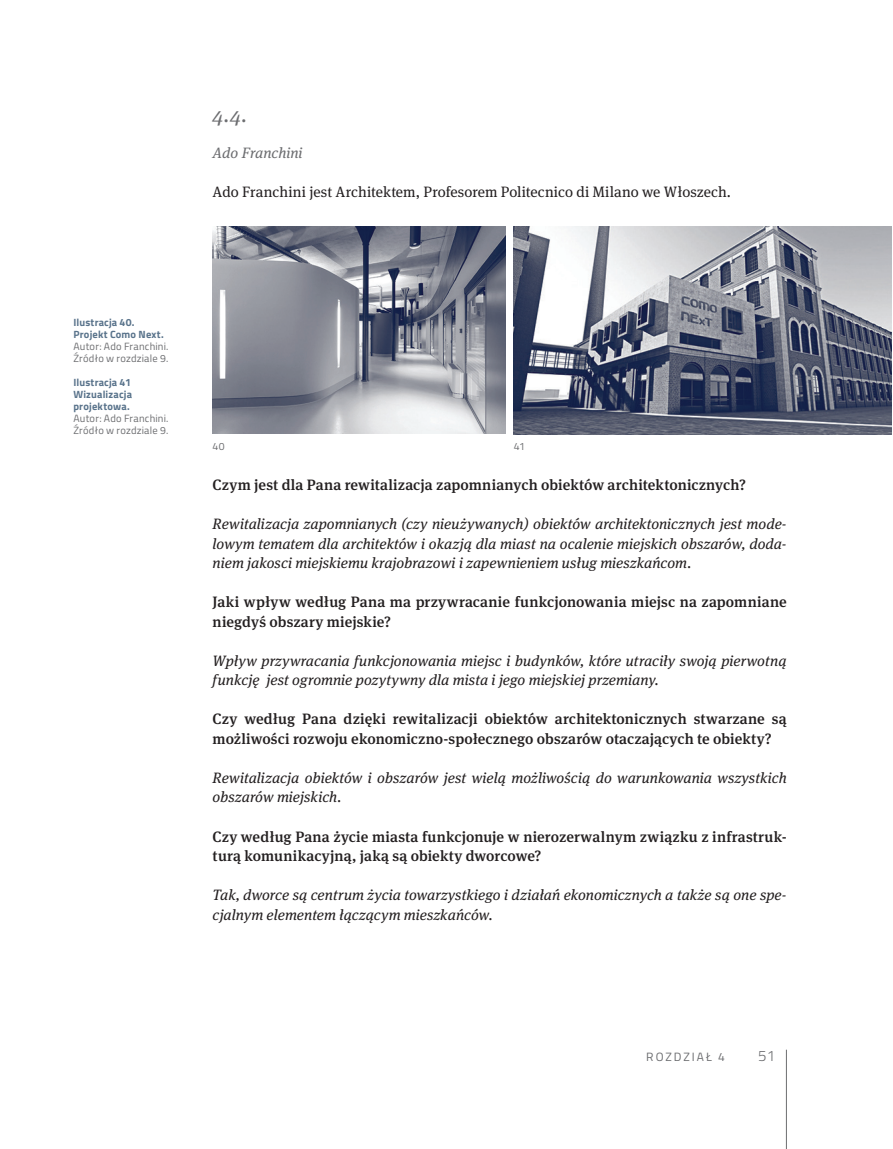
<style>
.page{position:relative;width:893px;height:1149px;background:#fff}
.page>*{position:absolute;margin:0;border:0;box-sizing:border-box;transform-origin:0 0}
.t1{font:italic 21px "Meta Serif Pro";color:#6c6d70}
.t2{font:italic 15px/19.5px "Meta Serif Pro";letter-spacing:.005em;color:#231f20}
.t3{font:500 15px/19.5px "Meta Serif Pro";letter-spacing:.01em;color:#231f20}
.t4{font:15px "Meta Serif Pro";letter-spacing:.005em;color:#231f20}
.t5{font:italic 15px "Meta Serif Pro";color:#6c6d70}
.t6{font:300 15px "Titillium";color:#6c6d70}
.t7{font:12px "Titillium";letter-spacing:.16em;color:#6c6d70}
.t8{font:10.5px/12px "Titillium";letter-spacing:.02em;color:#6c6d70}
.t9{font:700 10.5px/12px "Titillium";letter-spacing:.015em;color:#59738b}
</style>
<div class="page">
<hr style="left:786px;top:1049px;width:1px;height:99px;background:#6c6d70">
<img style="left:514px;top:226px;width:378px;height:208px">
<img style="left:213px;top:226px;width:292px;height:208px">
<h1 class="t1" style="left:213px;top:100px;width:36px">4.4.</h1>
<p class="t5" style="left:213px;top:142px;width:91px">Ado Franchini</p>
<p class="t4" style="left:213px;top:181px;width:520px">Ado Franchini jest Architektem, Profesorem Politecnico di Milano we Włoszech.</p>
<p class="t9" style="left:73px;top:315px;width:92px">Ilustracja 40.<br>Projekt Como Next.</p>
<p class="t8" style="left:73px;top:340px;width:97px">Autor: Ado Franchini.<br>Źródło w rozdziale 9.</p>
<p class="t9" style="left:73px;top:376px;width:60px;text-align:justify">Ilustracja 41<br>Wizualizacja projektowa.</p>
<p class="t8" style="left:73px;top:412px;width:97px">Autor: Ado Franchini.<br>Źródło w rozdziale 9.</p>
<p class="t8" style="left:213px;top:440px;width:14px">40</p>
<p class="t8" style="left:514px;top:440px;width:13px">41</p>
<p class="t3" style="left:213px;top:474px;width:535px">Czym jest dla Pana rewitalizacja zapomnianych obiektów architektonicznych?</p>
<p class="t2" style="left:213px;top:513px;width:576px;text-align:justify">Rewitalizacja zapomnianych (czy nieużywanych) obiektów architektonicznych jest mode&shy;lowym tematem dla architektów i okazją dla miast na ocalenie miejskich obszarów, doda&shy;niem jakosci miejskiemu krajobrazowi i zapewnieniem usług mieszkańcom.</p>
<p class="t3" style="left:213px;top:591px;width:575px">Jaki wpływ według Pana ma przywracanie funkcjonowania miejsc na zapomniane niegdyś obszary miejskie?</p>
<p class="t2" style="left:213px;top:650px;width:576px">Wpływ przywracania funkcjonowania miejsc i budynków, które utraciły swoją pierwotną funkcję jest ogromnie pozytywny dla mista i jego miejskiej przemiany.</p>
<p class="t3" style="left:213px;top:708px;width:576px">Czy według Pana dzięki rewitalizacji obiektów architektonicznych stwarzane są możliwości rozwoju ekonomiczno-społecznego obszarów otaczających te obiekty?</p>
<p class="t2" style="left:213px;top:767px;width:576px">Rewitalizacja obiektów i obszarów jest wielą możliwością do warunkowania wszystkich obszarów miejskich.</p>
<p class="t3" style="left:213px;top:825px;width:576px">Czy według Pana życie miasta funkcjonuje w nierozerwalnym związku z infrastruk&shy;turą komunikacyjną, jaką są obiekty dworcowe?</p>
<p class="t2" style="left:213px;top:884px;width:576px">Tak, dworce są centrum życia towarzystkiego i działań ekonomicznych a także są one spe&shy;cjalnym elementem łączącym mieszkańców.</p>
<p class="t7" style="left:646px;top:1047px;width:80px">ROZDZIAŁ 4</p>
<p class="t6" style="left:758px;top:1044px;width:18px">51</p>
</div>
